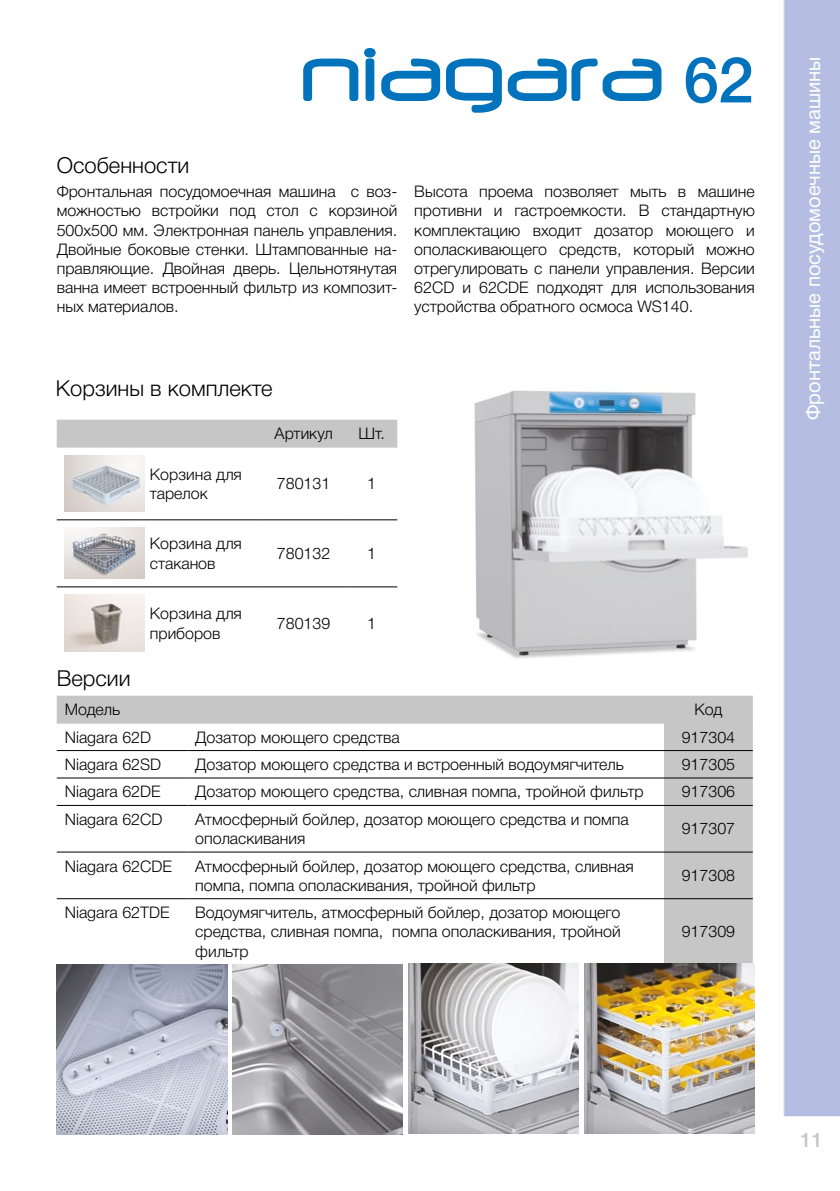
<style>
.page{position:relative;width:840px;height:1191px;background:#fff}
.page>*{position:absolute;margin:0;border:0;box-sizing:border-box;transform-origin:0 0}
.t1{font:500 64px "Helvetica Neue Cyr";color:#0073bc}
.t2{font:300 22px "Helvetica Neue Cyr";color:#000}
.t3{font:20px "Helvetica Neue Cyr";color:#fff}
.t4{font:500 20px "Helvetica Neue Cyr";color:#c6c6c6}
.t5{font:300 16px/19.2px "Helvetica Neue Cyr";color:#000}
</style>
<div class="page">
<svg style="left:303px;top:59px;width:55px;height:42px"></svg>
<svg style="left:364px;top:48px;width:11px;height:53px"></svg>
<svg style="left:381px;top:59px;width:59px;height:42px"></svg>
<svg style="left:446px;top:58px;width:55px;height:55px"></svg>
<svg style="left:507px;top:59px;width:154px;height:42px"></svg>
<img style="left:474px;top:390px;width:274px;height:269px">
<svg style="left:57px;top:695px;width:695px;height:269px"></svg>
<hr style="left:57px;top:722px;width:130px;height:1px;background:#c6c6c6">
<hr style="left:187px;top:722px;width:476px;height:1px;background:#c6c6c6">
<hr style="left:663px;top:722px;width:89px;height:1px;background:#c6c6c6">
<hr style="left:57px;top:750px;width:130px;height:1px;background:#000">
<hr style="left:187px;top:750px;width:476px;height:1px;background:#000">
<hr style="left:663px;top:750px;width:89px;height:1px;background:#000">
<hr style="left:57px;top:777px;width:130px;height:1px;background:#000">
<hr style="left:187px;top:777px;width:476px;height:1px;background:#000">
<hr style="left:663px;top:777px;width:89px;height:1px;background:#000">
<hr style="left:57px;top:805px;width:130px;height:1px;background:#000">
<hr style="left:187px;top:805px;width:476px;height:1px;background:#000">
<hr style="left:663px;top:805px;width:89px;height:1px;background:#000">
<hr style="left:57px;top:851px;width:130px;height:1px;background:#000">
<hr style="left:187px;top:851px;width:476px;height:1px;background:#000">
<hr style="left:663px;top:851px;width:89px;height:1px;background:#000">
<hr style="left:57px;top:898px;width:130px;height:1px;background:#000">
<hr style="left:187px;top:898px;width:476px;height:1px;background:#000">
<hr style="left:663px;top:898px;width:89px;height:1px;background:#000">
<img style="left:57px;top:964px;width:170px;height:170px">
<img style="left:232px;top:964px;width:171px;height:170px">
<img style="left:408px;top:963px;width:170px;height:170px">
<img style="left:584px;top:963px;width:170px;height:170px">
<div style="left:783px;top:0;width:56px;height:1117px;background:#b5bee2"></div>
<div style="left:57px;top:420px;width:340px;height:26px;background:#c6c6c6"></div>
<hr style="left:57px;top:446px;width:85px;height:1px;background:#c6c6c6">
<hr style="left:142px;top:446px;width:119px;height:1px;background:#c6c6c6">
<hr style="left:261px;top:446px;width:85px;height:1px;background:#c6c6c6">
<hr style="left:346px;top:446px;width:51px;height:1px;background:#c6c6c6">
<hr style="left:57px;top:519px;width:85px;height:1px;background:#000">
<hr style="left:142px;top:519px;width:119px;height:1px;background:#000">
<hr style="left:261px;top:519px;width:85px;height:1px;background:#000">
<hr style="left:346px;top:519px;width:51px;height:1px;background:#000">
<hr style="left:57px;top:586px;width:85px;height:1px;background:#000">
<hr style="left:142px;top:586px;width:119px;height:1px;background:#000">
<hr style="left:261px;top:586px;width:85px;height:1px;background:#000">
<hr style="left:346px;top:586px;width:51px;height:1px;background:#000">
<img style="left:65px;top:455px;width:79px;height:57px">
<img style="left:65px;top:528px;width:79px;height:51px">
<img style="left:65px;top:595px;width:79px;height:56px">
<h2 class="t2" style="left:57px;top:153px;width:134px">Особенности</h2>
<h1 class="t1" style="left:683px;top:45px;width:73px">62</h1>
<p class="t5" style="left:57px;top:182px;width:342px;text-align:justify">Фронтальная посудомоечная машина с воз&shy;можностью встройки под стол с корзиной 500x500 мм. Электронная панель управления.<br>Двойные боковые стенки. Штампованные на&shy;правляющие. Двойная дверь. Цельнотянутая ванна имеет встроенный фильтр из композит&shy;ных материалов.</p>
<p class="t5" style="left:414px;top:182px;width:342px;text-align:justify">Высота проема позволяет мыть в машине противни и гастроемкости. В стандартную комплектацию входит дозатор моющего и ополаскивающего средств, который можно отрегулировать с панели управления. Версии 62CD и 62CDE подходят для использования устройства обратного осмоса WS140.</p>
<h2 class="t2" style="left:56px;top:376px;width:218px">Корзины в комплекте</h2>
<p class="t5" style="left:274px;top:424px;width:59px">Артикул</p>
<p class="t5" style="left:358px;top:424px;width:28px">Шт.</p>
<h2 class="t2" style="left:57px;top:666px;width:75px">Версии</h2>
<p class="t5" style="left:150px;top:464px;width:93px">Корзина для тарелок</p>
<p class="t5" style="left:277px;top:474px;width:55px">780131</p>
<p class="t5" style="left:367px;top:474px;width:10px">1</p>
<p class="t5" style="left:150px;top:534px;width:93px">Корзина для стаканов</p>
<p class="t5" style="left:277px;top:544px;width:55px">780132</p>
<p class="t5" style="left:367px;top:544px;width:10px">1</p>
<p class="t5" style="left:150px;top:604px;width:93px">Корзина для приборов</p>
<p class="t5" style="left:277px;top:614px;width:55px">780139</p>
<p class="t5" style="left:367px;top:614px;width:10px">1</p>
<p class="t5" style="left:65px;top:700px;width:57px">Модель</p>
<p class="t5" style="left:694px;top:700px;width:29px">Код</p>
<p class="t5" style="left:65px;top:727px;width:88px">Niagara 62D</p>
<p class="t5" style="left:195px;top:727px;width:206px">Дозатор моющего средства</p>
<p class="t5" style="left:681px;top:727px;width:55px">917304</p>
<p class="t5" style="left:65px;top:755px;width:98px">Niagara 62SD</p>
<p class="t5" style="left:195px;top:755px;width:429px">Дозатор моющего средства и встроенный водоумягчитель</p>
<p class="t5" style="left:681px;top:755px;width:55px">917305</p>
<p class="t5" style="left:65px;top:782px;width:97px">Niagara 62DE</p>
<p class="t5" style="left:195px;top:782px;width:449px">Дозатор моющего средства, сливная помпа, тройной фильтр</p>
<p class="t5" style="left:681px;top:782px;width:55px">917306</p>
<p class="t5" style="left:65px;top:809px;width:99px">Niagara 62CD</p>
<p class="t5" style="left:195px;top:809px;width:435px">Атмосферный бойлер, дозатор моющего средства и помпа ополаскивания</p>
<p class="t5" style="left:681px;top:819px;width:55px">917307</p>
<p class="t5" style="left:65px;top:856px;width:109px">Niagara 62CDE</p>
<p class="t5" style="left:195px;top:856px;width:439px">Атмосферный бойлер, дозатор моющего средства, сливная помпа, помпа ополаскивания, тройной фильтр</p>
<p class="t5" style="left:681px;top:866px;width:55px">917308</p>
<p class="t5" style="left:65px;top:903px;width:106px">Niagara 62TDE</p>
<p class="t5" style="left:195px;top:903px;width:426px;text-align:justify">Водоумягчитель, атмосферный бойлер, дозатор моющего средства, сливная помпа, помпа ополаскивания, тройной фильтр</p>
<p class="t5" style="left:681px;top:922px;width:55px">917309</p>
<p class="t3" style="left:801px;top:420px;width:365px;rotate:-90deg">Фронтальные посудомоечные машины</p>
<p class="t4" style="left:799px;top:1129px;width:24px">11</p>
</div>
